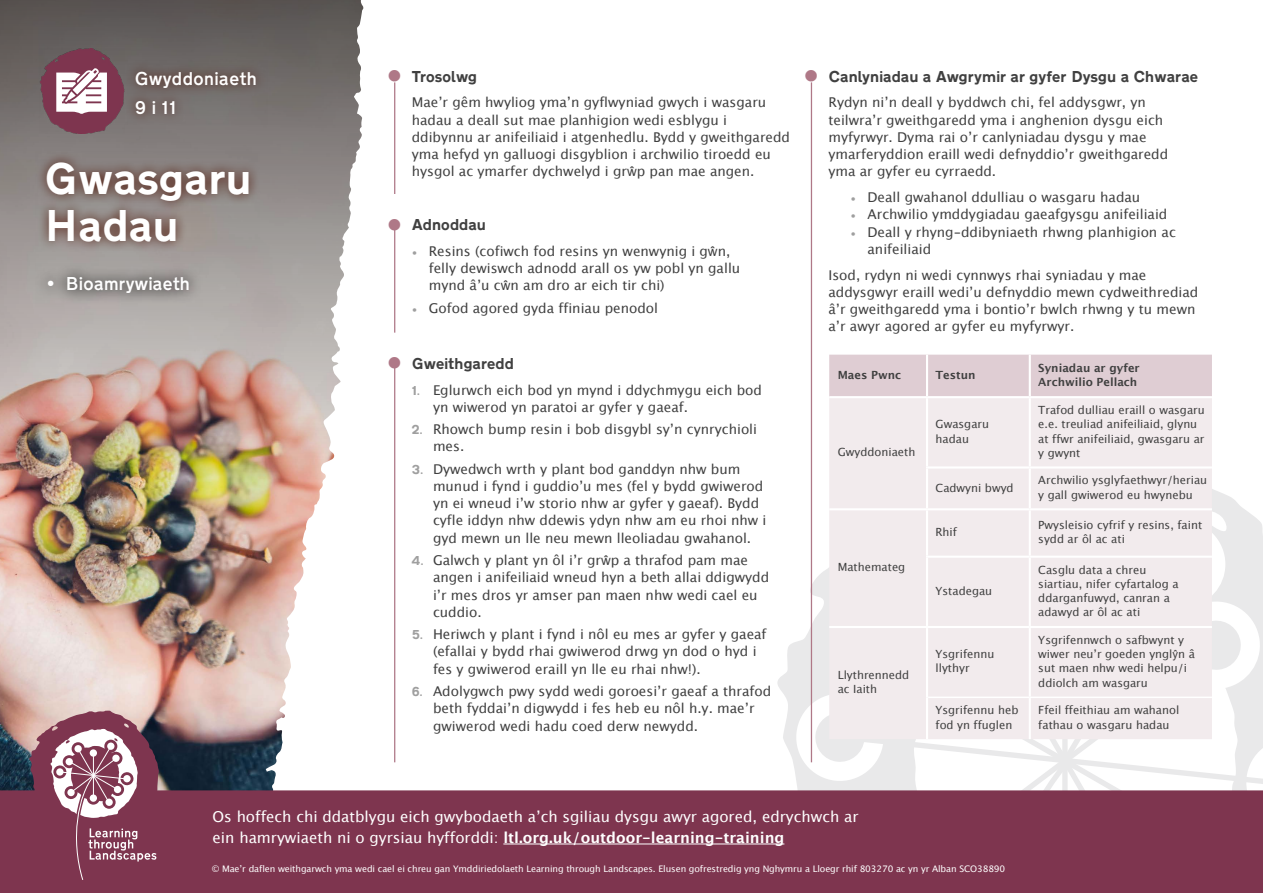
<style>
.page{position:relative;width:1263px;height:893px;background:#fff}
.page>*{position:absolute;margin:0;border:0;box-sizing:border-box;transform-origin:0 0}
.t1{font:700 46.5px/46.5px "Transport D";color:#fff}
.Subtitle{font:500 19.5px/28.7px "Transport D";color:#fff}
.Topic{font:500 19.5px "Transport D";letter-spacing:-.01em;color:#fff}
.Q{font:700 16.5px "Transport D";letter-spacing:-.005em;color:#404040}
.t2{font:15px/20.2px "Lucida Grande";color:#fff}
.Text_no_indent{font:13.5px/17.2px "Lucida Grande";color:#404040}
.t3{font:11.25px/14.2px "Lucida Grande";color:#404040}
.t4{font:700 11.25px/14.2px "Lucida Grande";color:#404040}
.t5{font:9px "Lucida Grande";letter-spacing:-.01em;color:#fff}
.s1{font-family:"Arial"}
.s2{font-size:10.2px;color:#9f9f9f}
.s3{font-family:"Transport D";font-weight:700;color:#9f9f9f}
.s4{font-weight:700}
</style>
<div class="page">
<svg style="left:777px;top:448px;width:486px;height:262px"></svg>
<svg style="left:814px;top:553px;width:449px;height:157px"></svg>
<img style="left:0;top:481px;width:265px;height:229px">
<img style="left:0;top:0;width:265px;height:481px">
<svg style="left:265px;top:0;width:99px;height:710px"></svg>
<svg style="left:0;top:710px;width:1263px;height:183px;fill:#7e354f"></svg>
<img style="left:39px;top:48px;width:86px;height:86px">
<svg style="left:56px;top:68px;width:51px;height:46px"></svg>
<svg style="left:51px;top:729px;width:105px;height:152px"></svg>
<hr style="left:394px;top:82px;width:1px;height:680px;background:#af7887">
<hr style="left:811px;top:82px;width:1px;height:680px;background:#af7887">
<svg style="left:35px;top:151px;width:225px;height:101px;background:#877873"></svg>
<svg style="left:125px;top:60px;width:142px;height:65px;background:#716866"></svg>
<svg style="left:35px;top:264px;width:168px;height:43px;background:#9b9795"></svg>
<div style="left:391px;top:194px;width:9px;height:30px;background:#fff"></div>
<div style="left:391px;top:333px;width:9px;height:29px;background:#fff"></div>
<div style="left:829px;top:355px;width:383px;height:41px;background:#dfcdd3"></div>
<div style="left:829px;top:398px;width:383px;height:341px;background:#f2ebed"></div>
<hr style="left:926px;top:466px;width:104px;height:3px;background:#fff">
<hr style="left:927px;top:508px;width:103px;height:2px;background:#fff">
<hr style="left:926px;top:556px;width:104px;height:2px;background:#fff">
<hr style="left:926px;top:355px;width:2px;height:41px;background:#fff">
<hr style="left:926px;top:398px;width:2px;height:68px;background:#fff">
<hr style="left:926px;top:469px;width:2px;height:39px;background:#fff">
<hr style="left:829px;top:508px;width:98px;height:2px;background:#fff">
<hr style="left:926px;top:510px;width:2px;height:46px;background:#fff">
<hr style="left:926px;top:558px;width:2px;height:68px;background:#fff">
<hr style="left:926px;top:628px;width:2px;height:69px;background:#fff">
<hr style="left:926px;top:697px;width:2px;height:42px;background:#fff">
<hr style="left:829px;top:626px;width:98px;height:2px;background:#fff">
<hr style="left:927px;top:626px;width:103px;height:2px;background:#fff">
<hr style="left:928px;top:697px;width:102px;height:1px;background:#fff">
<hr style="left:1029px;top:355px;width:2px;height:41px;background:#fff">
<hr style="left:1029px;top:398px;width:2px;height:68px;background:#fff">
<hr style="left:1030px;top:466px;width:182px;height:3px;background:#fff">
<hr style="left:1029px;top:469px;width:2px;height:39px;background:#fff">
<hr style="left:1030px;top:508px;width:182px;height:2px;background:#fff">
<hr style="left:1029px;top:510px;width:2px;height:46px;background:#fff">
<hr style="left:1030px;top:556px;width:182px;height:2px;background:#fff">
<hr style="left:1029px;top:558px;width:2px;height:68px;background:#fff">
<hr style="left:1030px;top:626px;width:182px;height:2px;background:#fff">
<hr style="left:1029px;top:628px;width:2px;height:69px;background:#fff">
<hr style="left:1029px;top:698px;width:2px;height:41px;background:#fff">
<hr style="left:1030px;top:697px;width:182px;height:1px;background:#fff">
<hr style="left:503px;top:844px;width:281px;height:1px;background:#fff">
<svg style="left:394px;top:223px;width:2px;height:7px"></svg>
<svg style="left:394px;top:362px;width:2px;height:7px"></svg>
<h2 class="Subtitle" style="left:134px;top:65px;width:124px">Gwyddoniaeth<br>9 i 11</h2>
<p class="t1" style="left:44px;top:156px;width:209px">Gwasgaru<br>Hadau</p>
<h2 class="Topic" style="left:44px;top:273px;width:148px">• Bioamrywiaeth</h2>
<h3 class="Q" style="left:412px;top:67px;width:67px">Trosolwg</h3>
<p class="Text_no_indent" style="left:412px;top:95px;width:380px">Mae’r gêm hwyliog yma’n gyflwyniad gwych i wasgaru hadau a deall sut mae planhigion wedi esblygu i ddibynnu ar anifeiliaid i atgenhedlu. Bydd y gweithgaredd yma hefyd yn galluogi disgyblion i archwilio tiroedd eu hysgol ac ymarfer dychwelyd i gr<span class="s1">ŵ</span>p pan mae angen.</p>
<h3 class="Q" style="left:412px;top:215px;width:76px">Adnoddau</h3>
<p class="Text_no_indent" style="left:429px;top:243px;width:313px;text-indent:-17px"><span class="s2">•</span> Resins (cofiwch fod resins yn wenwynig i g<span class="s1">ŵ</span>n, felly dewiswch adnodd arall os yw pobl yn gallu mynd â’u c<span class="s1">ŵ</span>n am dro ar eich tir chi)</p>
<p class="Text_no_indent" style="left:412px;top:300px;width:248px"><span class="s2">•</span> Gofod agored gyda ffiniau penodol</p>
<h3 class="Q" style="left:412px;top:354px;width:104px">Gweithgaredd</h3>
<p class="Text_no_indent" style="left:433px;top:382px;width:331px;text-indent:-21px"><span class="s3">1.</span> Eglurwch eich bod yn mynd i ddychmygu eich bod yn wiwerod yn paratoi ar gyfer y gaeaf.</p>
<p class="Text_no_indent" style="left:433px;top:421px;width:326px;text-indent:-21px"><span class="s3">2.</span> Rhowch bump resin i bob disgybl sy’n cynrychioli mes.</p>
<p class="Text_no_indent" style="left:433px;top:461px;width:335px;text-indent:-21px"><span class="s3">3.</span> Dywedwch wrth y plant bod ganddyn nhw bum munud i fynd i guddio’u mes (fel y bydd gwiwerod yn ei wneud i’w storio nhw ar gyfer y gaeaf). Bydd cyfle iddyn nhw ddewis ydyn nhw am eu rhoi nhw i gyd mewn un lle neu mewn lleoliadau gwahanol.</p>
<p class="Text_no_indent" style="left:433px;top:552px;width:338px;text-indent:-21px"><span class="s3">4.</span> Galwch y plant yn ôl i’r gr<span class="s1">ŵ</span>p a thrafod pam mae angen i anifeiliaid wneud hyn a beth allai ddigwydd i’r mes dros yr amser pan maen nhw wedi cael eu cuddio.</p>
<p class="Text_no_indent" style="left:433px;top:626px;width:335px;text-indent:-21px"><span class="s3">5.</span> Heriwch y plant i fynd i nôl eu mes ar gyfer y gaeaf (efallai y bydd rhai gwiwerod drwg yn dod o hyd i fes y gwiwerod eraill yn lle eu rhai nhw!).</p>
<p class="Text_no_indent" style="left:433px;top:683px;width:340px;text-indent:-21px"><span class="s3">6.</span> Adolygwch pwy sydd wedi goroesi’r gaeaf a thrafod beth fyddai’n digwydd i fes heb eu nôl h.y. mae’r gwiwerod wedi hadu coed derw newydd.</p>
<h3 class="Q" style="left:828px;top:67px;width:371px">Canlyniadau a Awgrymir ar gyfer Dysgu a Chwarae</h3>
<p class="Text_no_indent" style="left:828px;top:95px;width:341px">Rydyn ni’n deall y byddwch chi, fel addysgwr, yn teilwra’r gweithgaredd yma i anghenion dysgu eich myfyrwyr. Dyma rai o’r canlyniadau dysgu y mae ymarferyddion eraill wedi defnyddio’r gweithgaredd yma ar gyfer eu cyrraedd.</p>
<p class="Text_no_indent" style="left:850px;top:189px;width:291px"><span class="s2">•</span> Deall gwahanol ddulliau o wasgaru hadau</p>
<p class="Text_no_indent" style="left:850px;top:207px;width:318px"><span class="s2">•</span> Archwilio ymddygiadau gaeafgysgu anifeiliaid</p>
<p class="Text_no_indent" style="left:867px;top:224px;width:310px;text-indent:-17px"><span class="s2">•</span> Deall y rhyng-ddibyniaeth rhwng planhigion ac anifeiliaid</p>
<p class="Text_no_indent" style="left:828px;top:267px;width:371px">Isod, rydyn ni wedi cynnwys rhai syniadau y mae addysgwyr eraill wedi’u defnyddio mewn cydweithrediad â’r gweithgaredd yma i bontio’r bwlch rhwng y tu mewn a’r awyr agored ar gyfer eu myfyrwyr.</p>
<p class="t4" style="left:838px;top:368px;width:65px">Maes Pwnc</p>
<p class="t4" style="left:935px;top:368px;width:42px">Testun</p>
<p class="t4" style="left:1038px;top:361px;width:103px">Syniadau ar gyfer<br>Archwilio Pellach</p>
<p class="t3" style="left:838px;top:446px;width:79px">Gwyddoniaeth</p>
<p class="t3" style="left:838px;top:561px;width:69px">Mathemateg</p>
<p class="t3" style="left:838px;top:668px;width:73px">Llythrennedd ac Iaith</p>
<p class="t3" style="left:935px;top:418px;width:55px">Gwasgaru hadau</p>
<p class="t3" style="left:1038px;top:403px;width:168px">Trafod dulliau eraill o wasgaru e.e. treuliad anifeiliaid, glynu at ffwr anifeiliaid, gwasgaru ar y gwynt</p>
<p class="t3" style="left:935px;top:481px;width:80px">Cadwyni bwyd</p>
<p class="t3" style="left:1038px;top:474px;width:170px">Archwilio ysglyfaethwyr/heriau y gall gwiwerod eu hwynebu</p>
<p class="t3" style="left:935px;top:525px;width:23px">Rhif</p>
<p class="t3" style="left:1038px;top:518px;width:165px">Pwysleisio cyfrif y resins, faint sydd ar ôl ac ati</p>
<p class="t3" style="left:935px;top:584px;width:58px">Ystadegau</p>
<p class="t3" style="left:935px;top:648px;width:60px">Ysgrifennu llythyr</p>
<p class="t3" style="left:1038px;top:563px;width:142px">Casglu data a chreu siartiau, nifer cyfartalog a ddarganfuwyd, canran a adawyd ar ôl ac ati</p>
<p class="t3" style="left:1038px;top:633px;width:158px">Ysgrifennwch o safbwynt y wiwer neu’r goeden yngl<span class="s1">ŷ</span>n â sut maen nhw wedi helpu/i ddiolch am wasgaru</p>
<p class="t3" style="left:935px;top:704px;width:84px">Ysgrifennu heb fod yn ffuglen</p>
<p class="t3" style="left:1038px;top:704px;width:142px">Ffeil ffeithiau am wahanol fathau o wasgaru hadau</p>
<p class="t2" style="left:213px;top:807px;width:647px">Os hoffech chi ddatblygu eich gwybodaeth a’ch sgiliau dysgu awyr agored, edrychwch ar ein hamrywiaeth ni o gyrsiau hyfforddi: <span class="s4">ltl.org.uk/outdoor-learning-training</span></p>
<p class="t5" style="left:212px;top:863px;width:795px">© Mae’r daflen weithgarwch yma wedi cael ei chreu gan Ymddiriedolaeth Learning through Landscapes. Elusen gofrestredig yng Nghymru a Lloegr rhif 803270 ac yn yr Alban SCO38890</p>
</div>
